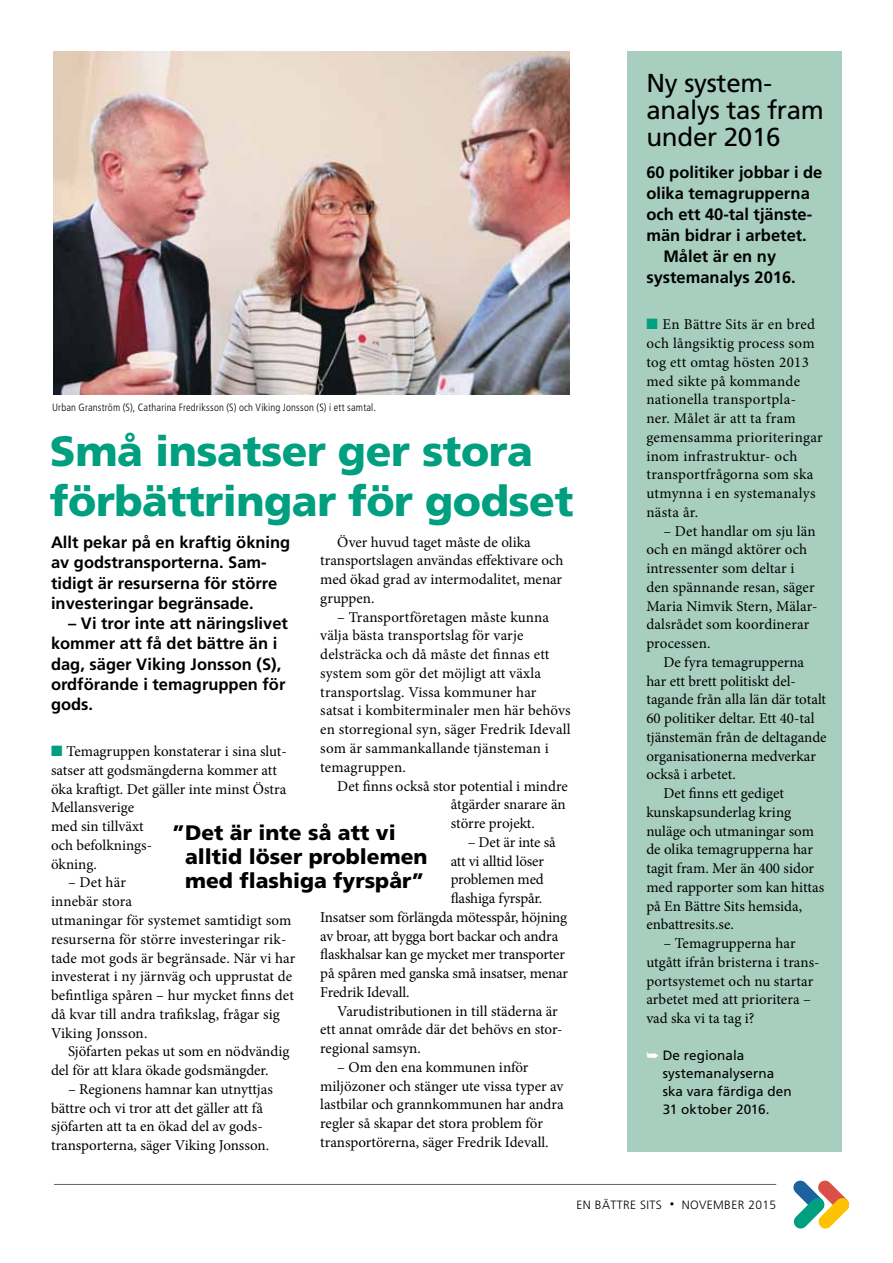
<style>
.page{position:relative;width:893px;height:1263px;background:#fff}
.page>*{position:absolute;margin:0;border:0;box-sizing:border-box;transform-origin:0 0}
.t1{font:900 42.3px/49.9px "Frutiger LT Std";letter-spacing:-.01em;color:#009f80}
.t2{font:25.95px/27.3px "Frutiger LT Std";letter-spacing:-.01em;color:#000}
.t3{font:900 21px/24px "Frutiger LT Std";color:#000}
.t4{font:700 16.5px/20.2px "Frutiger LT Std";color:#000}
.t5{font:15px/18.8px "Minion Pro";color:#000}
.t6{font:15px/18.8px "Minion Pro";letter-spacing:.02em;color:#000}
.t7{font:13.5px/18px "Frutiger LT Std";letter-spacing:.005em;color:#000}
.t8{font:300 12px "Frutiger";letter-spacing:.03em;color:#000}
.t9{font:300 condensed 10.5px "Frutiger LT Std";letter-spacing:.015em;color:#000}
.s1{color:#009f80}
.s2{color:#fff}
.s3{font-size:9px}
</style>
<div class="page">
<hr style="left:54px;top:1184px;width:722px;height:1px;background:#646363">
<svg style="left:793px;top:1180px;width:56px;height:49px"></svg>
<div style="left:628px;top:51px;width:214px;height:1100px;background:#a7cebf"></div>
<img style="left:53px;top:51px;width:516px;height:344px">
<p class="t9" style="left:52px;top:401px;width:325px">Urban Granström (S), Catharina Fredriksson (S) och Viking Jonsson (S) i ett samtal.</p>
<h1 class="t1" style="left:50px;top:426px;width:525px">Små insatser ger stora förbättringar för godset</h1>
<p class="t5" style="left:320px;top:533px;width:245px;text-indent:17px">Över huvud taget måste de olika transportslagen användas effektivare och med ökad grad av intermodalitet, menar gruppen.</p>
<p class="t5" style="left:320px;top:608px;width:252px;text-indent:17px">– Transportföretagen måste kunna välja bästa transportslag för varje delsträcka och då måste det finnas ett system som gör det möjligt att växla transportslag. Vissa kommuner har satsat i kombiterminaler men här behövs en storregional syn, säger Fredrik Idevall som är sammankallande tjänsteman i temagruppen.</p>
<p class="t5" style="left:451px;top:776px;width:119px;text-indent:-113px">Det finns också stor potential i mindre åtgärder snarare än större projekt.</p>
<p class="t5" style="left:468px;top:833px;width:90px">– Det är inte så</p>
<p class="t5" style="left:451px;top:851px;width:95px">att vi alltid löser</p>
<p class="t5" style="left:451px;top:870px;width:95px">problemen med</p>
<p class="t5" style="left:451px;top:889px;width:93px">flashiga fyrspår.</p>
<p class="t5" style="left:320px;top:908px;width:248px">Insatser som förlängda mötesspår, höjning</p>
<p class="t5" style="left:320px;top:926px;width:240px">av broar, att bygga bort backar och andra</p>
<p class="t5" style="left:320px;top:945px;width:246px">flaskhalsar kan ge mycket mer transporter</p>
<p class="t5" style="left:320px;top:964px;width:249px">på spåren med ganska små insatser, menar</p>
<p class="t5" style="left:320px;top:983px;width:91px">Fredrik Idevall.</p>
<p class="t5" style="left:337px;top:1001px;width:222px">Varudistributionen in till städerna är</p>
<p class="t5" style="left:320px;top:1020px;width:244px">ett annat område där det behövs en stor-</p>
<p class="t5" style="left:320px;top:1039px;width:102px">regional samsyn.</p>
<p class="t5" style="left:320px;top:1058px;width:245px;text-indent:17px">– Om den ena kommunen inför miljözoner och stänger ute vissa typer av lastbilar och grannkommunen har andra regler så skapar det stora problem för transportörerna, säger Fredrik Idevall.</p>
<p class="t4" style="left:51px;top:532px;width:241px">Allt pekar på en kraftig ökning av godstransporterna. Sam&shy;tidigt är resurserna för större investeringar begränsade.</p>
<p class="t4" style="left:51px;top:613px;width:238px;text-indent:17px">– Vi tror inte att näringslivet kommer att få det bättre än i dag, säger Viking Jonsson (S), ordförande i temagruppen för gods.</p>
<p class="t5" style="left:51px;top:742px;width:237px"><span class="s1">■</span> Temagruppen konstaterar i sina slut&shy;satser att godsmängderna kommer att öka kraftigt. Det gäller inte minst Östra<br>Mellansverige<br>med sin tillväxt<br>och befolknings-<br>ökning.</p>
<p class="t5" style="left:51px;top:873px;width:246px;text-indent:17px">– Det här<br>innebär stora<br>utmaningar för systemet samtidigt som resurserna för större investeringar rik&shy;tade mot gods är begränsade. När vi har investerat i ny järnväg och upprustat de befintliga spåren – hur mycket finns det då kvar till andra trafikslag, frågar sig<br>Viking Jonsson.</p>
<p class="t5" style="left:51px;top:1042px;width:240px;text-indent:17px">Sjöfarten pekas ut som en nödvändig del för att klara ökade godsmängder.</p>
<p class="t5" style="left:51px;top:1080px;width:223px;text-indent:17px">– Regionens hamnar kan utnyttjas bättre och vi tror att det gäller att få sjöfarten att ta en ökad del av gods&shy;transporterna, säger Viking Jonsson.</p>
<h3 class="t3" style="left:185px;top:821px;width:244px;text-indent:-13px">”Det är inte så att vi alltid löser problemen med flashiga fyrspår”</h3>
<h2 class="t2" style="left:646px;top:69px;width:179px">Ny system&shy;analys tas fram under 2016</h2>
<p class="t4" style="left:646px;top:162px;width:178px">60 politiker jobbar i de</p>
<p class="t4" style="left:646px;top:183px;width:165px">olika temagrupperna</p>
<p class="t4" style="left:646px;top:204px;width:167px">och ett 40-tal tjänste-</p>
<p class="t4" style="left:646px;top:225px;width:162px">män bidrar i arbetet.</p>
<p class="t4" style="left:663px;top:246px;width:114px">Målet är en ny</p>
<p class="t4" style="left:646px;top:267px;width:151px">systemanalys 2016.</p>
<p class="t6" style="left:646px;top:315px;width:178px"><span class="s1">■</span> En Bättre Sits är en bred och långsiktig process som tog ett omtag hösten 2013 med sikte på kommande nationella transportpla&shy;ner. Målet är att ta fram gemensamma prioriteringar inom infrastruktur- och transportfrågorna som ska utmynna i en systemanalys nästa år.</p>
<p class="t5" style="left:646px;top:521px;width:173px;text-indent:17px">– Det handlar om sju län och en mängd aktörer och intressenter som deltar i den spännande resan, säger<br>Maria Nimvik Stern, Mälar&shy;dalsrådet som koordinerar processen.</p>
<p class="t5" style="left:663px;top:653px;width:142px">De fyra temagrupperna</p>
<p class="t5" style="left:646px;top:671px;width:149px">har ett brett politiskt del-</p>
<p class="t5" style="left:646px;top:690px;width:181px">tagande från alla län där totalt</p>
<p class="t5" style="left:646px;top:709px;width:170px">60 politiker deltar. Ett 40-tal</p>
<p class="t5" style="left:646px;top:728px;width:182px">tjänstemän från de deltagande</p>
<p class="t5" style="left:646px;top:746px;width:171px">organisationerna medverkar</p>
<p class="t5" style="left:646px;top:765px;width:91px">också i arbetet.</p>
<p class="t5" style="left:663px;top:784px;width:122px">Det finns ett gediget</p>
<p class="t5" style="left:646px;top:803px;width:146px">kunskapsunderlag kring</p>
<p class="t5" style="left:646px;top:821px;width:169px">nuläge och utmaningar som</p>
<p class="t5" style="left:646px;top:840px;width:168px">de olika temagrupperna har</p>
<p class="t5" style="left:646px;top:859px;width:169px">tagit fram. Mer än 400 sidor</p>
<p class="t5" style="left:646px;top:878px;width:179px">med rapporter som kan hittas</p>
<p class="t5" style="left:646px;top:896px;width:157px">på En Bättre Sits hemsida,</p>
<p class="t5" style="left:646px;top:915px;width:89px">enbattresits.se.</p>
<p class="t5" style="left:646px;top:934px;width:175px;text-indent:17px">– Temagrupperna har utgått ifrån bristerna i trans&shy;portsystemet och nu startar arbetet med att prioritera – vad ska vi ta tag i?</p>
<p class="t7" style="left:663px;top:1046px;width:131px;text-indent:-16px"><span class="s2">➥</span> De regionala systemanalyserna ska vara färdiga den<br>31 oktober 2016.</p>
<p class="t8" style="left:577px;top:1198px;width:201px">EN BÄTTRE SITS <span class="s3">•</span> NOVEMBER 2015</p>
</div>
